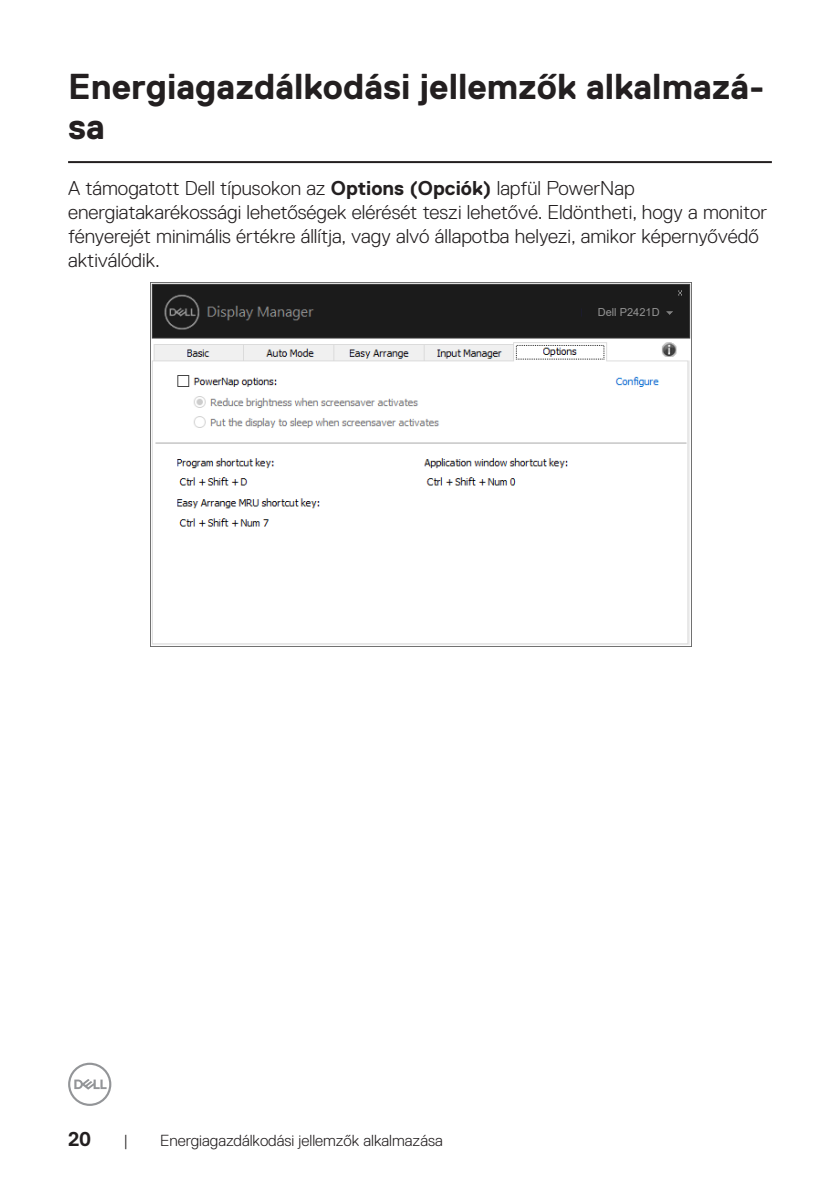
<style>
.page{position:relative;width:840px;height:1191px;background:#fff}
.page>*{position:absolute;margin:0;border:0;box-sizing:border-box;transform-origin:0 0}
.Head_1{font:700 36px/40px "Dell Replica";color:#231f20}
.Paragraph{font:300 20px/24px "Dell Replica";color:#231f20}
.t1{font:700 20px "Dell Replica";color:#231f20}
.t2{font:300 16px "Dell Replica";color:#231f20}
.t3{font:11px "Arial";color:#939393}
.s1{font-weight:700}
</style>
<div class="page">
<svg style="left:68px;top:1062px;width:43px;height:44px"></svg>
<hr style="left:68px;top:161px;width:703px;height:2px;background:#231f20">
<img style="left:150px;top:282px;width:541px;height:364px">
<div style="left:581px;top:304px;width:81px;height:17px;background:#1b1b1b"></div>
<p class="Head_1" style="left:68px;top:66px;width:697px">Energiagazdálkodási jellemzők alkalmazá&shy;sa</p>
<p class="Paragraph" style="left:68px;top:176px;width:700px">A támogatott Dell típusokon az <span class="s1">Options (Opciók)</span> lapfül PowerNap energiatakarékossági lehetőségek elérését teszi lehetővé. Eldöntheti, hogy a monitor fényerejét minimális értékre állítja, vagy alvó állapotba helyezi, amikor képernyővédő aktiválódik.</p>
<p class="t3" style="left:597px;top:305px;width:63px">Dell P2421D</p>
<p class="t1" style="left:68px;top:1127px;width:25px">20</p>
<p class="t2" style="left:123px;top:1131px;width:6px">|</p>
<p class="t2" style="left:160px;top:1131px;width:284px">Energiagazdálkodási jellemzők alkalmazása</p>
</div>
